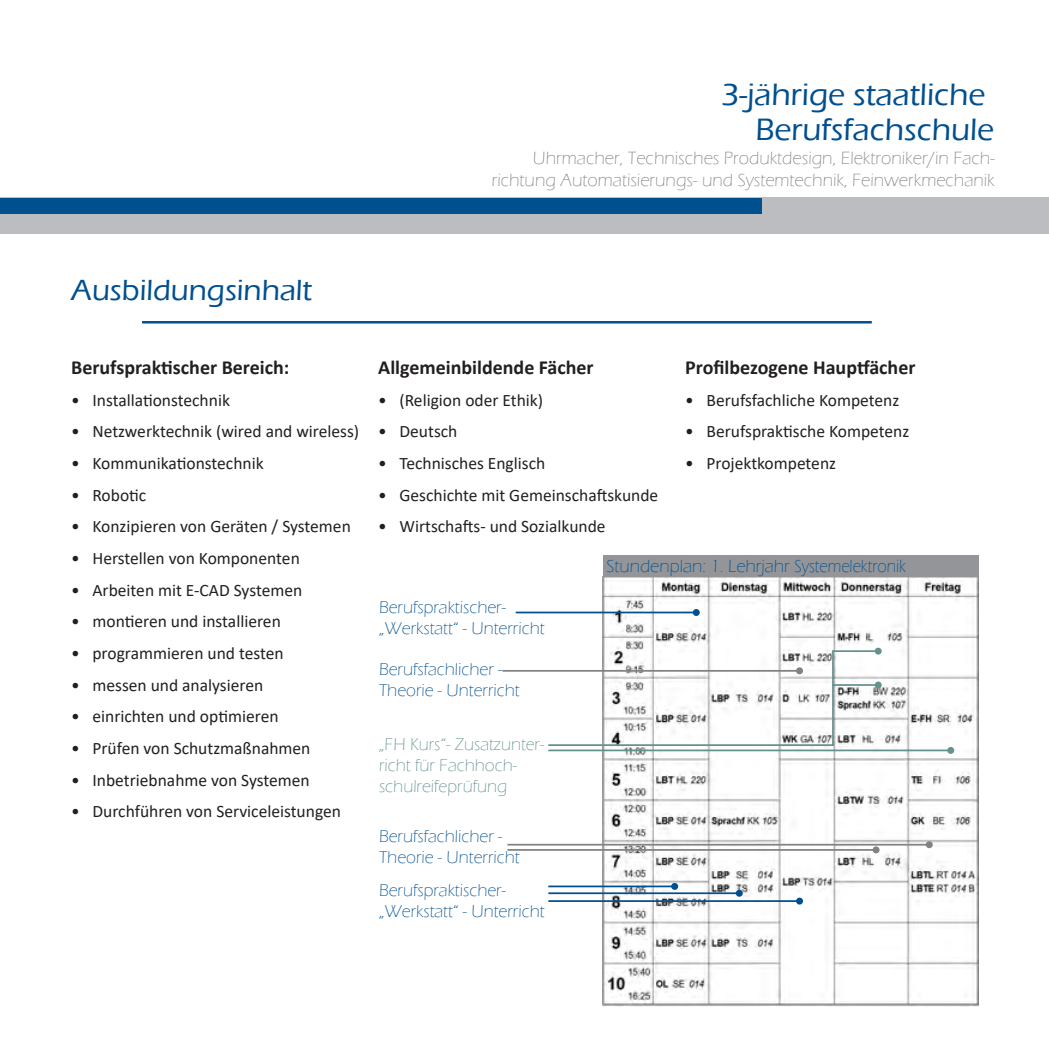
<style>
.page{position:relative;width:1049px;height:1049px;background:#fff}
.page>*{position:absolute;margin:0;border:0;box-sizing:border-box;transform-origin:0 0}
.Info_text{font:500 31.75px "Eras ITC";color:#004f8f}
.Info_Überschrift{font:500 30px "Eras ITC";color:#004f8f}
.Info_text-2{font:700 20px "Calibri";color:#231f20}
.t1{font:300 18.25px/21.8px "Eras ITC";color:#808285;text-align:right}
.t2{font:300 18px "Eras ITC";color:#004f8f}
.t3{font:17.5px "Calibri";color:#231f20}
.t4{font:300 17.5px/21px "Eras ITC";color:#004f8f}
.t5{font:300 17.5px/21px "Eras ITC";color:#64928e}
</style>
<div class="page">
<div style="left:0;top:198px;width:1049px;height:36px;background:#bcbdc0"></div>
<div style="left:0;top:198px;width:761px;height:16px;background:#004f8f"></div>
<hr style="left:142px;top:321px;width:730px;height:2px;background:#004f8f">
<img style="left:603px;top:577px;width:375px;height:429px">
<div style="left:603px;top:555px;width:375px;height:22px;background:#939598"></div>
<hr style="left:507px;top:844px;width:422px;height:1px;background:#808285">
<div style="left:926px;top:841px;width:7px;height:7px;background:#808285;border-radius:50%"></div>
<hr style="left:502px;top:670px;width:297px;height:2px;background:#808285">
<div style="left:796px;top:667px;width:7px;height:7px;background:#808285;border-radius:50%"></div>
<hr style="left:516px;top:612px;width:180px;height:1px;background:#004f8f">
<div style="left:693px;top:609px;width:7px;height:7px;background:#004f8f;border-radius:50%"></div>
<hr style="left:548px;top:749px;width:403px;height:2px;background:#64928e">
<div style="left:947px;top:747px;width:7px;height:7px;background:#64928e;border-radius:50%"></div>
<hr style="left:548px;top:744px;width:286px;height:2px;background:#64928e">
<hr style="left:548px;top:885px;width:127px;height:2px;background:#004f8f">
<div style="left:671px;top:883px;width:7px;height:7px;background:#004f8f;border-radius:50%"></div>
<hr style="left:548px;top:892px;width:191px;height:2px;background:#004f8f">
<div style="left:736px;top:890px;width:7px;height:7px;background:#004f8f;border-radius:50%"></div>
<hr style="left:548px;top:900px;width:251px;height:2px;background:#004f8f">
<div style="left:796px;top:897px;width:7px;height:7px;background:#004f8f;border-radius:50%"></div>
<hr style="left:832px;top:650px;width:46px;height:2px;background:#64928e">
<div style="left:875px;top:648px;width:7px;height:7px;background:#64928e;border-radius:50%"></div>
<hr style="left:832px;top:684px;width:46px;height:2px;background:#64928e">
<div style="left:875px;top:681px;width:7px;height:7px;background:#64928e;border-radius:50%"></div>
<hr style="left:832px;top:651px;width:2px;height:95px;background:#64928e">
<hr style="left:507px;top:849px;width:369px;height:2px;background:#808285">
<div style="left:872px;top:846px;width:7px;height:7px;background:#808285;border-radius:50%"></div>
<p class="Info_text" style="left:721px;top:76px;width:266px">3-jährige staatliche</p>
<p class="Info_text" style="left:755px;top:112px;width:240px">Berufsfachschule</p>
<p class="t1" style="left:492px;top:147px;width:505px">Uhrmacher, Technisches Produktdesign, Elektroniker/in Fach&shy;richtung Automatisierungs- und Systemtechnik, Feinwerkmechanik</p>
<p class="Info_Überschrift" style="left:71px;top:273px;width:243px">Ausbildungsinhalt</p>
<p class="Info_text-2" style="left:71px;top:353px;width:220px">Berufspraktischer Bereich:</p>
<p class="t3" style="left:71px;top:388px;width:160px">• Installationstechnik</p>
<p class="t3" style="left:71px;top:419px;width:289px">• Netzwerktechnik (wired and wireless)</p>
<p class="t3" style="left:71px;top:451px;width:194px">• Kommunikationstechnik</p>
<p class="t3" style="left:71px;top:483px;width:77px">• Robotic</p>
<p class="t3" style="left:71px;top:514px;width:281px">• Konzipieren von Geräten / Systemen</p>
<p class="t3" style="left:71px;top:546px;width:230px">• Herstellen von Komponenten</p>
<p class="t3" style="left:71px;top:578px;width:233px">• Arbeiten mit E-CAD Systemen</p>
<p class="t3" style="left:71px;top:609px;width:211px">• montieren und installieren</p>
<p class="t3" style="left:71px;top:641px;width:214px">• programmieren und testen</p>
<p class="t3" style="left:71px;top:673px;width:194px">• messen und analysieren</p>
<p class="t3" style="left:71px;top:704px;width:209px">• einrichten und optimieren</p>
<p class="t3" style="left:71px;top:736px;width:241px">• Prüfen von Schutzmaßnahmen</p>
<p class="t3" style="left:71px;top:768px;width:240px">• Inbetriebnahme von Systemen</p>
<p class="t3" style="left:71px;top:799px;width:271px">• Durchführen von Serviceleistungen</p>
<p class="Info_text-2" style="left:378px;top:353px;width:217px">Allgemeinbildende Fächer</p>
<p class="t3" style="left:378px;top:388px;width:166px">• (Religion oder Ethik)</p>
<p class="t3" style="left:378px;top:419px;width:81px">• Deutsch</p>
<p class="t3" style="left:378px;top:451px;width:169px">• Technisches Englisch</p>
<p class="t3" style="left:378px;top:483px;width:282px">• Geschichte mit Gemeinschaftskunde</p>
<p class="t3" style="left:378px;top:514px;width:229px">• Wirtschafts- und Sozialkunde</p>
<p class="Info_text-2" style="left:685px;top:353px;width:232px">Profilbezogene Hauptfächer</p>
<p class="t3" style="left:685px;top:388px;width:216px">• Berufsfachliche Kompetenz</p>
<p class="t3" style="left:685px;top:419px;width:226px">• Berufspraktische Kompetenz</p>
<p class="t3" style="left:685px;top:451px;width:152px">• Projektkompetenz</p>
<p class="t4" style="left:379px;top:596px;width:167px">Berufspraktischer-„Werkstatt“ - Unterricht</p>
<p class="t4" style="left:379px;top:659px;width:142px">Berufsfachlicher -<br>Theorie - Unterricht</p>
<p class="t5" style="left:379px;top:734px;width:167px">„FH Kurs“- Zusatzunter&shy;richt für Fachhoch&shy;schulreifeprüfung</p>
<p class="t4" style="left:379px;top:826px;width:142px">Berufsfachlicher -<br>Theorie - Unterricht</p>
<p class="t4" style="left:379px;top:880px;width:167px">Berufspraktischer-„Werkstatt“ - Unterricht</p>
<p class="t2" style="left:607px;top:556px;width:301px">Stundenplan: 1. Lehrjahr Systemelektronik</p>
</div>
